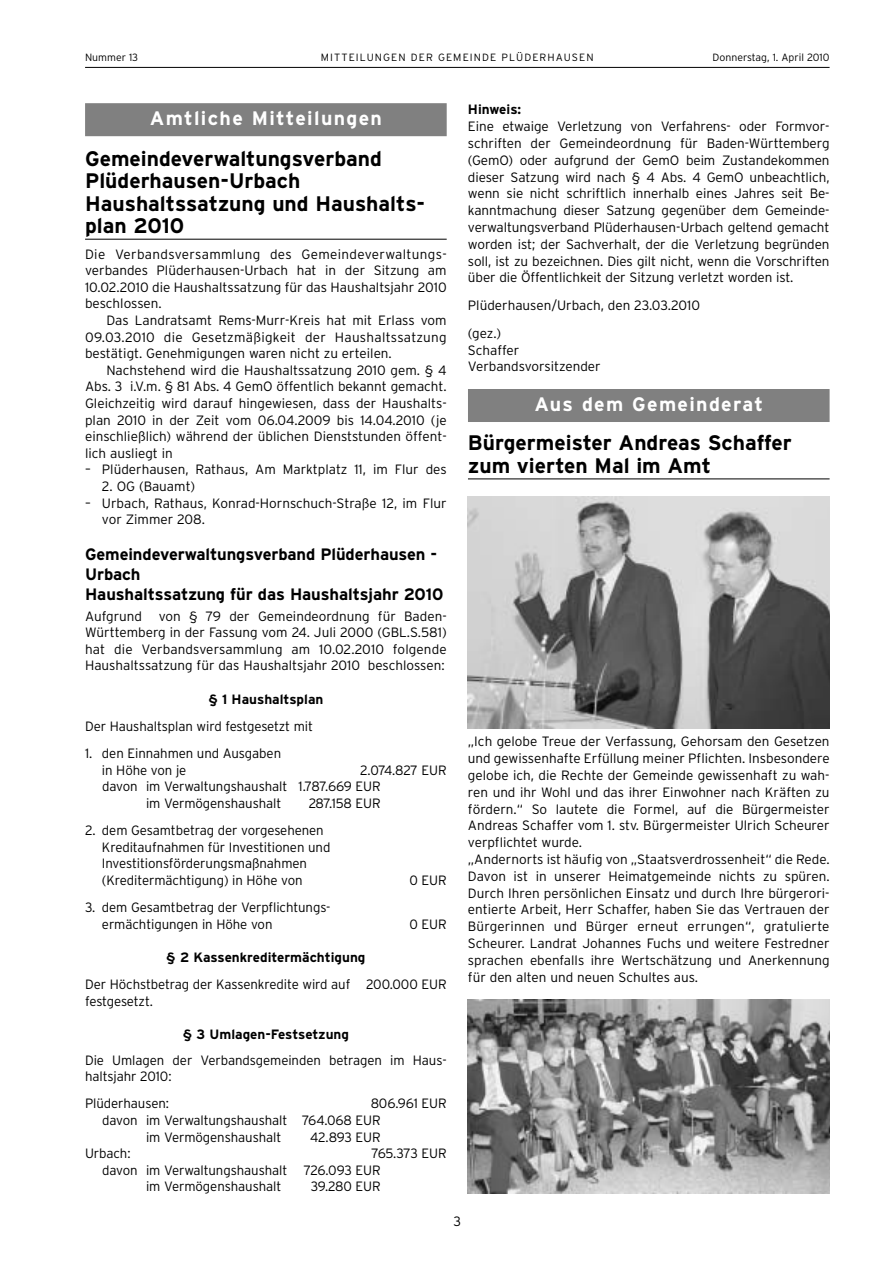
<style>
.page{position:relative;width:893px;height:1263px;background:#fff}
.page>*{position:absolute;margin:0;border:0;box-sizing:border-box;transform-origin:0 0}
.t1{font:700 21px/22.6px "Interstate";color:#000}
.t2{font:700 19.5px "Interstate";letter-spacing:.07em;color:#fff}
.t3{font:700 16.5px/19.6px "Interstate";letter-spacing:-.005em;color:#000}
.t4{font:300 13.5px/16.8px "Interstate";letter-spacing:-.005em;color:#000}
.t5{font:700 13.5px "Interstate";color:#000}
.t6{font:300 13.5px "Interstate";letter-spacing:-.025em;color:#000}
.t7{font:300 10.5px "Interstate";letter-spacing:.105em;color:#000}
.t8{font:300 10.5px "Interstate";color:#000}
</style>
<div class="page">
<hr style="left:85px;top:67px;width:744px;height:1px;background:#000">
<div style="left:85px;top:103px;width:361px;height:33px;background:#808080"></div>
<hr style="left:85px;top:239px;width:361px;height:1px;background:#000">
<div style="left:468px;top:389px;width:361px;height:33px;background:#808080"></div>
<hr style="left:468px;top:478px;width:361px;height:1px;background:#000">
<img style="left:468px;top:1000px;width:361px;height:193px">
<img style="left:468px;top:497px;width:361px;height:231px">
<p class="t8" style="left:85px;top:53px;width:55px">Nummer 13</p>
<p class="t7" style="left:321px;top:53px;width:274px">MITTEILUNGEN DER GEMEINDE PLÜDERHAUSEN</p>
<p class="t8" style="left:712px;top:53px;width:118px">Donnerstag, 1. April 2010</p>
<h2 class="t2" style="left:150px;top:111px;width:234px">Amtliche Mitteilungen</h2>
<h1 class="t1" style="left:85px;top:149px;width:341px">Gemeindeverwaltungsverband<br>Plüderhausen-Urbach<br>Haushaltssatzung und Haushalts&shy;plan 2010</h1>
<p class="t4" style="left:85px;top:247px;width:363px;text-align:justify">Die Verbandsversammlung des Gemeindeverwaltungs&shy;verbandes Plüderhausen-Urbach hat in der Sitzung am 10.02.2010 die Haushaltssatzung für das Haushaltsjahr 2010 beschlossen.</p>
<p class="t4" style="left:85px;top:313px;width:363px;text-align:justify;text-indent:21px">Das Landratsamt Rems-Murr-Kreis hat mit Erlass vom 09.03.2010 die Gesetzmäßigkeit der Haushaltssatzung bestätigt. Genehmigungen waren nicht zu erteilen.</p>
<p class="t4" style="left:85px;top:363px;width:363px;text-align:justify;text-indent:21px">Nachstehend wird die Haushaltssatzung 2010 gem. § 4<br>Abs. 3 i.V.m. § 81 Abs. 4 GemO öffentlich bekannt gemacht.<br>Gleichzeitig wird darauf hingewiesen, dass der Haushalts&shy;plan 2010 in der Zeit vom 06.04.2009 bis 14.04.2010 (je einschließlich) während der üblichen Dienststunden öffent&shy;lich ausliegt in</p>
<p class="t4" style="left:85px;top:462px;width:363px">– Plüderhausen, Rathaus, Am Marktplatz 11, im Flur des</p>
<p class="t4" style="left:102px;top:479px;width:95px">2. OG (Bauamt)</p>
<p class="t4" style="left:102px;top:496px;width:346px;text-indent:-17px">– Urbach, Rathaus, Konrad-Hornschuch-Straße 12, im Flur vor Zimmer 208.</p>
<p class="t3" style="left:85px;top:546px;width:360px">Gemeindeverwaltungsverband Plüderhausen -<br>Urbach<br>Haushaltssatzung für das Haushaltsjahr 2010</p>
<p class="t4" style="left:85px;top:609px;width:363px;text-align:justify">Aufgrund von § 79 der Gemeindeordnung für Baden-Württemberg in der Fassung vom 24. Juli 2000 (GBL.S.581) hat die Verbandsversammlung am 10.02.2010 folgende Haushaltssatzung für das Haushaltsjahr 2010 beschlossen:</p>
<p class="t5" style="left:208px;top:694px;width:117px">§ 1 Haushaltsplan</p>
<p class="t4" style="left:85px;top:719px;width:229px">Der Haushaltsplan wird festgesetzt mit</p>
<p class="t4" style="left:102px;top:746px;width:181px;text-indent:-17px">1. den Einnahmen und Ausgaben in Höhe von je</p>
<p class="t4" style="left:360px;top:763px;width:88px">2.074.827 EUR</p>
<p class="t4" style="left:102px;top:779px;width:280px">davon im Verwaltungshaushalt 1.787.669 EUR</p>
<p class="t4" style="left:146px;top:796px;width:137px">im Vermögenshaushalt</p>
<p class="t4" style="left:309px;top:796px;width:73px">287.158 EUR</p>
<p class="t4" style="left:102px;top:823px;width:230px;text-indent:-17px">2. dem Gesamtbetrag der vorgesehenen Kreditaufnahmen für Investitionen und Investitionsförderungsmaßnahmen (Kreditermächtigung) in Höhe von</p>
<p class="t4" style="left:409px;top:873px;width:39px">0 EUR</p>
<p class="t4" style="left:102px;top:900px;width:230px;text-indent:-17px">3. dem Gesamtbetrag der Verpflichtungs&shy;ermächtigungen in Höhe von</p>
<p class="t4" style="left:409px;top:917px;width:39px">0 EUR</p>
<p class="t5" style="left:166px;top:952px;width:201px">§ 2 Kassenkreditermächtigung</p>
<p class="t4" style="left:85px;top:977px;width:363px">Der Höchstbetrag der Kassenkredite wird auf 200.000 EUR festgesetzt.</p>
<p class="t5" style="left:183px;top:1029px;width:168px">§ 3 Umlagen-Festsetzung</p>
<p class="t4" style="left:85px;top:1053px;width:363px">Die Umlagen der Verbandsgemeinden betragen im Haus&shy;haltsjahr 2010:</p>
<p class="t4" style="left:85px;top:1096px;width:85px">Plüderhausen:</p>
<p class="t4" style="left:370px;top:1096px;width:77px">806.961 EUR</p>
<p class="t4" style="left:102px;top:1113px;width:280px">davon im Verwaltungshaushalt 764.068 EUR</p>
<p class="t4" style="left:146px;top:1130px;width:137px">im Vermögenshaushalt</p>
<p class="t4" style="left:310px;top:1130px;width:72px">42.893 EUR</p>
<p class="t4" style="left:85px;top:1146px;width:47px">Urbach:</p>
<p class="t6" style="left:371px;top:1149px;width:76px">765.373 EUR</p>
<p class="t4" style="left:102px;top:1163px;width:280px">davon im Verwaltungshaushalt 726.093 EUR</p>
<p class="t4" style="left:146px;top:1179px;width:137px">im Vermögenshaushalt</p>
<p class="t4" style="left:311px;top:1179px;width:71px">39.280 EUR</p>
<p class="t5" style="left:468px;top:105px;width:55px">Hinweis:</p>
<p class="t4" style="left:468px;top:119px;width:363px;text-align:justify">Eine etwaige Verletzung von Verfahrens- oder Formvor&shy;schriften der Gemeindeordnung für Baden-Württemberg (GemO) oder aufgrund der GemO beim Zustandekommen dieser Satzung wird nach § 4 Abs. 4 GemO unbeachtlich, wenn sie nicht schriftlich innerhalb eines Jahres seit Be&shy;kanntmachung dieser Satzung gegenüber dem Gemeinde&shy;verwaltungsverband Plüderhausen-Urbach geltend gemacht worden ist; der Sachverhalt, der die Verletzung begründen soll, ist zu bezeichnen. Dies gilt nicht, wenn die Vorschriften über die Öffentlichkeit der Sitzung verletzt worden ist.</p>
<p class="t4" style="left:468px;top:293px;width:233px;line-height:27.6px">Plüderhausen/Urbach, den 23.03.2010 (gez.)</p>
<p class="t4" style="left:468px;top:342px;width:134px">Schaffer<br>Verbandsvorsitzender</p>
<h2 class="t2" style="left:534px;top:397px;width:230px">Aus dem Gemeinderat</h2>
<h1 class="t1" style="left:468px;top:433px;width:325px">Bürgermeister Andreas Schaffer zum vierten Mal im Amt</h1>
<p class="t4" style="left:468px;top:734px;width:363px">„Ich gelobe Treue der Verfassung, Gehorsam den Gesetzen und gewissenhafte Erfüllung meiner Pflichten. Insbesondere gelobe ich, die Rechte der Gemeinde gewissenhaft zu wah&shy;ren und ihr Wohl und das ihrer Einwohner nach Kräften zu fördern.“ So lautete die Formel, auf die Bürgermeister Andreas Schaffer vom 1. stv. Bürgermeister Ulrich Scheurer verpflichtet wurde.<br>„Andernorts ist häufig von „Staatsverdrossenheit“ die Rede.<br>Davon ist in unserer Heimatgemeinde nichts zu spüren.<br>Durch Ihren persönlichen Einsatz und durch Ihre bürgerori&shy;entierte Arbeit, Herr Schaffer, haben Sie das Vertrauen der Bürgerinnen und Bürger erneut errungen“, gratulierte Scheurer. Landrat Johannes Fuchs und weitere Festredner sprachen ebenfalls ihre Wertschätzung und Anerkennung für den alten und neuen Schultes aus.</p>
<p class="t4" style="left:453px;top:1214px;width:9px">3</p>
</div>
